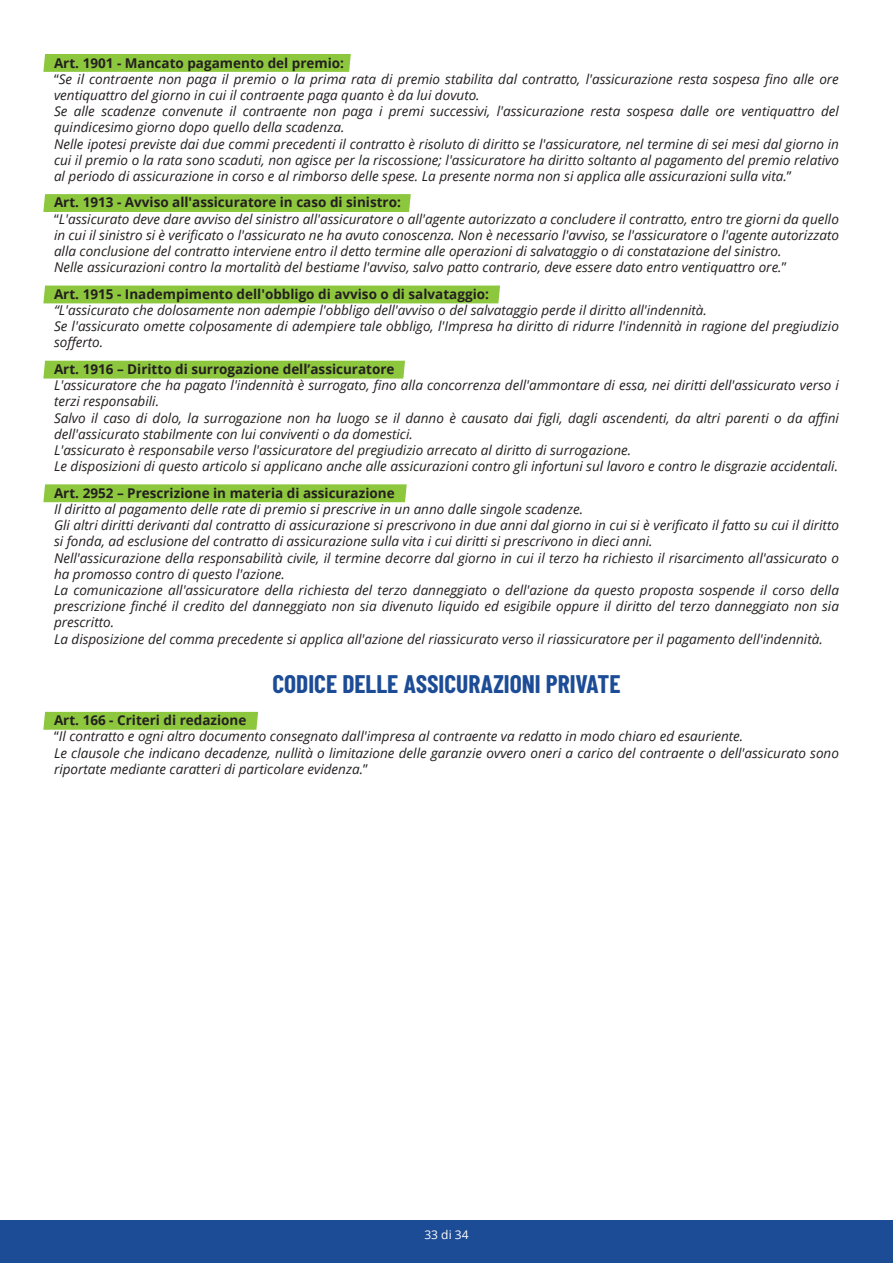
<style>
.page{position:relative;width:893px;height:1263px;background:#fff}
.page>*{position:absolute;margin:0;border:0;box-sizing:border-box;transform-origin:0 0}
.t1{font:700 25.5px "Barlow Condensed";color:#1d4c96}
.t2{font:italic 13.5px/16.2px "Open Sans";color:#241f1f}
.t3{font:700 13.5px "Open Sans";color:#241f1f}
.t4{font:12px "Open Sans";color:#fff}
.s1{font-weight:700;font-style:normal}
.s2{font-style:normal}
</style>
<div class="page">
<div style="left:0;top:1220px;width:893px;height:43px;background:#1d4c96"></div>
<div style="left:43px;top:54px;width:308px;height:18px;background:#8cc73e"></div>
<div style="left:43px;top:194px;width:368px;height:18px;background:#8cc73e"></div>
<div style="left:43px;top:286px;width:457px;height:17px;background:#8cc73e"></div>
<div style="left:43px;top:361px;width:362px;height:18px;background:#8cc73e"></div>
<div style="left:43px;top:484px;width:364px;height:18px;background:#8cc73e"></div>
<div style="left:43px;top:712px;width:215px;height:18px;background:#8cc73e"></div>
<p class="t2" style="left:54px;top:54px;width:786px"><span class="s1">Art. 1901 - Mancato pagamento del premio:<br></span><span class="s2">“</span>Se il contraente non paga il premio o la prima rata di premio stabilita dal contratto, l'assicurazione resta sospesa fino alle ore ventiquattro del giorno in cui il contraente paga quanto è da lui dovuto.<br>Se alle scadenze convenute il contraente non paga i premi successivi, l'assicurazione resta sospesa dalle ore ventiquattro del quindicesimo giorno dopo quello della scadenza.<br>Nelle ipotesi previste dai due commi precedenti il contratto è risoluto di diritto se l'assicuratore, nel termine di sei mesi dal giorno in cui il premio o la rata sono scaduti, non agisce per la riscossione; l'assicuratore ha diritto soltanto al pagamento del premio relativo al periodo di assicurazione in corso e al rimborso delle spese. La presente norma non si applica alle assicurazioni sulla vita.<span class="s2">”</span></p>
<p class="t2" style="left:54px;top:194px;width:786px"><span class="s1">Art. 1913 - Avviso all'assicuratore in caso di sinistro:<br></span><span class="s2">“</span>L'assicurato deve dare avviso del sinistro all'assicuratore o all'agente autorizzato a concludere il contratto, entro tre giorni da quello in cui il sinistro si è verificato o l'assicurato ne ha avuto conoscenza. Non è necessario l'avviso, se l'assicuratore o l'agente autorizzato alla conclusione del contratto interviene entro il detto termine alle operazioni di salvataggio o di constatazione del sinistro.<br>Nelle assicurazioni contro la mortalità del bestiame l'avviso, salvo patto contrario, deve essere dato entro ventiquattro ore.<span class="s2">”</span></p>
<p class="t3" style="left:54px;top:284px;width:436px">Art. 1915 - Inadempimento dell'obbligo di avviso o di salvataggio:</p>
<p class="t2" style="left:54px;top:302px;width:786px">“L'assicurato che dolosamente non adempie l'obbligo dell'avviso o del salvataggio perde il diritto all'indennità.<br>Se l'assicurato omette colposamente di adempiere tale obbligo, l'Impresa ha diritto di ridurre l'indennità in ragione del pregiudizio sofferto.</p>
<p class="t3" style="left:54px;top:359px;width:342px">Art. 1916 – Diritto di surrogazione dell’assicuratore</p>
<p class="t2" style="left:54px;top:377px;width:786px">L'assicuratore che ha pagato l'indennità è surrogato, fino alla concorrenza dell'ammontare di essa, nei diritti dell'assicurato verso i terzi responsabili.<br>Salvo il caso di dolo, la surrogazione non ha luogo se il danno è causato dai figli, dagli ascendenti, da altri parenti o da affini dell'assicurato stabilmente con lui conviventi o da domestici.<br>L'assicurato è responsabile verso l'assicuratore del pregiudizio arrecato al diritto di surrogazione.<br>Le disposizioni di questo articolo si applicano anche alle assicurazioni contro gli infortuni sul lavoro e contro le disgrazie accidentali.</p>
<p class="t3" style="left:54px;top:483px;width:342px">Art. 2952 – Prescrizione in materia di assicurazione</p>
<p class="t2" style="left:54px;top:500px;width:786px">Il diritto al pagamento delle rate di premio si prescrive in un anno dalle singole scadenze.<br>Gli altri diritti derivanti dal contratto di assicurazione si prescrivono in due anni dal giorno in cui si è verificato il fatto su cui il diritto si fonda, ad esclusione del contratto di assicurazione sulla vita i cui diritti si prescrivono in dieci anni.<br>Nell'assicurazione della responsabilità civile, il termine decorre dal giorno in cui il terzo ha richiesto il risarcimento all'assicurato o ha promosso contro di questo l'azione.<br>La comunicazione all'assicuratore della richiesta del terzo danneggiato o dell'azione da questo proposta sospende il corso della prescrizione finché il credito del danneggiato non sia divenuto liquido ed esigibile oppure il diritto del terzo danneggiato non sia prescritto.<br>La disposizione del comma precedente si applica all'azione del riassicurato verso il riassicuratore per il pagamento dell'indennità.</p>
<h1 class="t1" style="left:272px;top:668px;width:350px">CODICE DELLE ASSICURAZIONI PRIVATE</h1>
<p class="t2" style="left:54px;top:712px;width:786px"><span class="s1">Art. 166 - Criteri di redazione<br></span><span class="s2">“</span>Il contratto e ogni altro documento consegnato dall'impresa al contraente va redatto in modo chiaro ed esauriente.<br>Le clausole che indicano decadenze, nullità o limitazione delle garanzie ovvero oneri a carico del contraente o dell'assicurato sono riportate mediante caratteri di particolare evidenza.<span class="s2">”</span></p>
<p class="t4" style="left:424px;top:1227px;width:46px">33 di 34</p>
</div>
